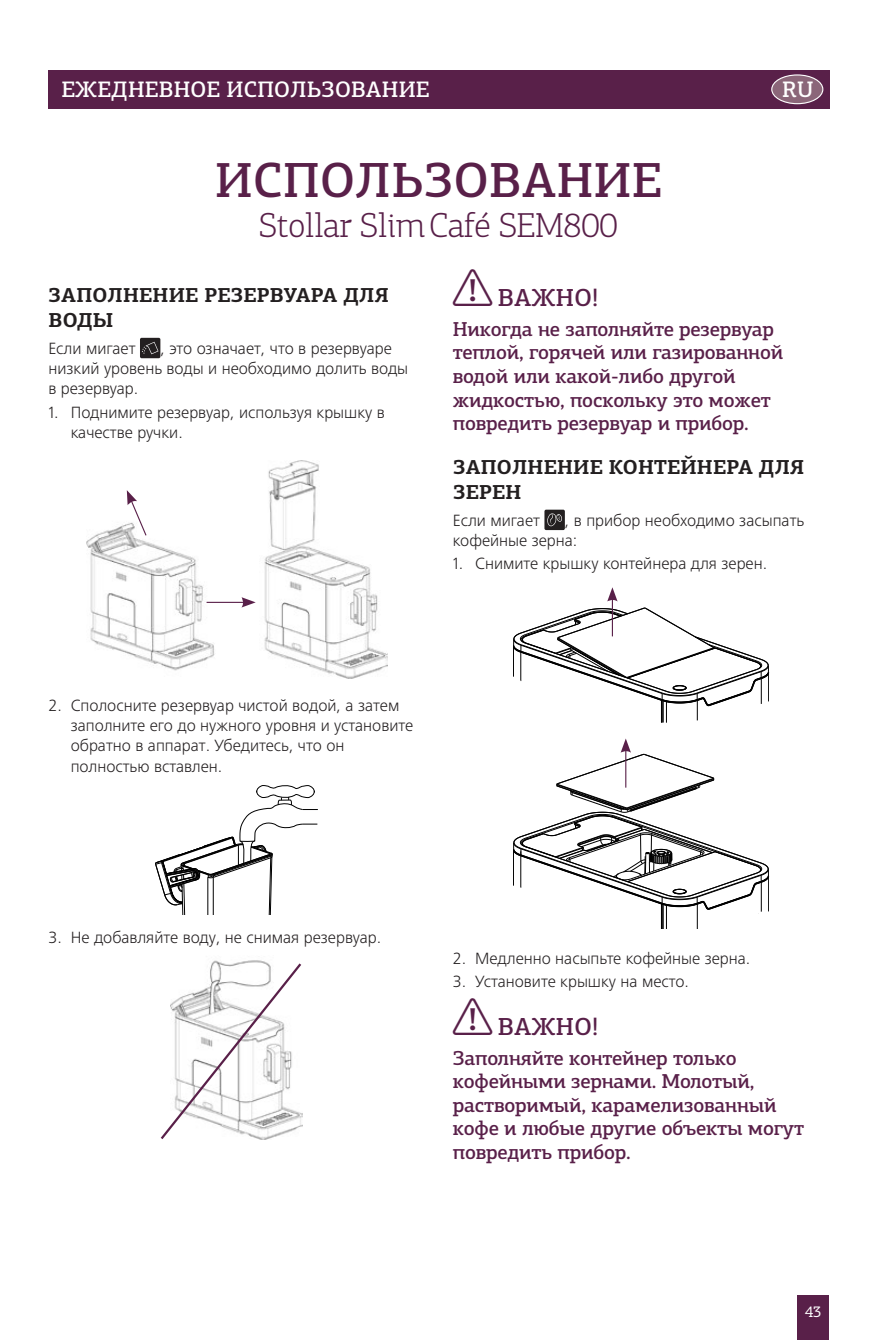
<style>
.page{position:relative;width:893px;height:1340px;background:#fff}
.page>*{position:absolute;margin:0;border:0;box-sizing:border-box;transform-origin:0 0}
.t1{font:500 49.5px "PF Centro Slab Pro";letter-spacing:.01em;color:#592049}
.t2{font:300 34.88px "PF Centro Slab Pro";letter-spacing:-.01em;color:#592049}
.t3{font:500 24.75px "PF Centro Slab Pro";letter-spacing:.01em;color:#592049}
.t4{font:500 22.5px "PF Centro Slab Pro";letter-spacing:.01em;color:#fff}
.t5{font:500 20.25px/23.6px "PF Centro Slab Pro";letter-spacing:-.01em;color:#592049}
.t6{font:700 20.25px/24.8px "PF Centro Slab Pro";letter-spacing:.01em;color:#231f20}
.t7{font:300 16.88px/20.2px "Frutiger Next LTW1 G";color:#231f20}
.t8{font:15.75px "PF Centro Slab Pro";color:#fff}
.s1{font-family:"Breville";font-weight:400}
</style>
<div class="page">
<div style="left:797px;top:1295px;width:32px;height:44px;background:#592049"></div>
<div style="left:48px;top:70px;width:781px;height:38px;background:#592049"></div>
<div style="left:772px;top:75px;width:51px;height:29px;background:#8b6679;border-radius:50%"></div>
<div style="left:771px;top:74px;width:52px;height:30px;border:1px solid #fff;border-radius:50%"></div>
<div style="left:140px;top:338px;width:20px;height:20px;background:#231f20;border-radius:2px"></div>
<svg style="left:142px;top:342px;width:16px;height:12px"></svg>
<img style="left:86px;top:460px;width:301px;height:218px">
<hr style="left:207px;top:602px;width:38px;height:1px;background:#592049">
<svg style="left:241px;top:597px;width:15px;height:10px"></svg>
<svg style="left:127px;top:490px;width:20px;height:47px"></svg>
<svg style="left:155px;top:785px;width:163px;height:129px"></svg>
<svg style="left:160px;top:961px;width:143px;height:179px"></svg>
<div style="left:544px;top:509px;width:21px;height:21px;background:#231f20;border-radius:2px"></div>
<svg style="left:547px;top:513px;width:15px;height:13px"></svg>
<svg style="left:513px;top:607px;width:256px;height:115px"></svg>
<svg style="left:513px;top:738px;width:256px;height:190px"></svg>
<hr style="left:612px;top:598px;width:1px;height:38px;background:#592049">
<svg style="left:607px;top:587px;width:11px;height:14px"></svg>
<h3 class="t4" style="left:61px;top:75px;width:370px">ЕЖЕДНЕВНОЕ ИСПОЛЬЗОВАНИЕ</h3>
<h3 class="t4" style="left:782px;top:75px;width:33px">RU</h3>
<h1 class="t1" style="left:215px;top:149px;width:448px">ИСПОЛЬЗОВАНИЕ</h1>
<h2 class="t2" style="left:259px;top:204px;width:360px">Stollar SlimCafé SEM800</h2>
<h3 class="t3" style="left:453px;top:282px;width:147px"><span class="s1">W</span> ВАЖНО!</h3>
<p class="t5" style="left:453px;top:317px;width:332px">Никогда не заполняйте резервуар теплой, горячей или газированной водой или какой-либо другой жидкостью, поскольку это может повредить резервуар и прибор.</p>
<p class="t6" style="left:453px;top:454px;width:353px">ЗАПОЛНЕНИЕ КОНТЕЙНЕРА ДЛЯ<br>ЗЕРЕН</p>
<p class="t7" style="left:453px;top:510px;width:89px">Если мигает</p>
<p class="t6" style="left:49px;top:283px;width:342px">ЗАПОЛНЕНИЕ РЕЗЕРВУАРА ДЛЯ<br>ВОДЫ</p>
<p class="t7" style="left:48px;top:338px;width:89px">Если мигает</p>
<p class="t7" style="left:48px;top:338px;width:361px;text-indent:112px">, это означает, что в резервуаре низкий уровень воды и необходимо долить воды в резервуар.</p>
<p class="t7" style="left:71px;top:402px;width:316px;text-indent:-22px">1. Поднимите резервуар, используя крышку в качестве ручки.</p>
<p class="t7" style="left:453px;top:510px;width:353px;text-indent:112px">, в прибор необходимо засыпать кофейные зерна:</p>
<p class="t7" style="left:453px;top:553px;width:316px">1. Снимите крышку контейнера для зерен.</p>
<p class="t7" style="left:71px;top:695px;width:344px;text-indent:-22px">2. Сполосните резервуар чистой водой, а затем заполните его до нужного уровня и установите обратно в аппарат. Убедитесь, что он полностью вставлен.</p>
<p class="t7" style="left:48px;top:927px;width:334px">3. Не добавляйте воду, не снимая резервуар.</p>
<p class="t7" style="left:453px;top:948px;width:299px">2. Медленно насыпьте кофейные зерна.</p>
<p class="t7" style="left:453px;top:971px;width:238px">3. Установите крышку на место.</p>
<h3 class="t3" style="left:453px;top:1010px;width:147px"><span class="s1">W</span> ВАЖНО!</h3>
<p class="t5" style="left:453px;top:1045px;width:353px">Заполняйте контейнер только кофейными зернами. Молотый, растворимый, карамелизованный кофе и любые другие объекты могут повредить прибор.</p>
<p class="t8" style="left:805px;top:1302px;width:18px">43</p>
</div>
